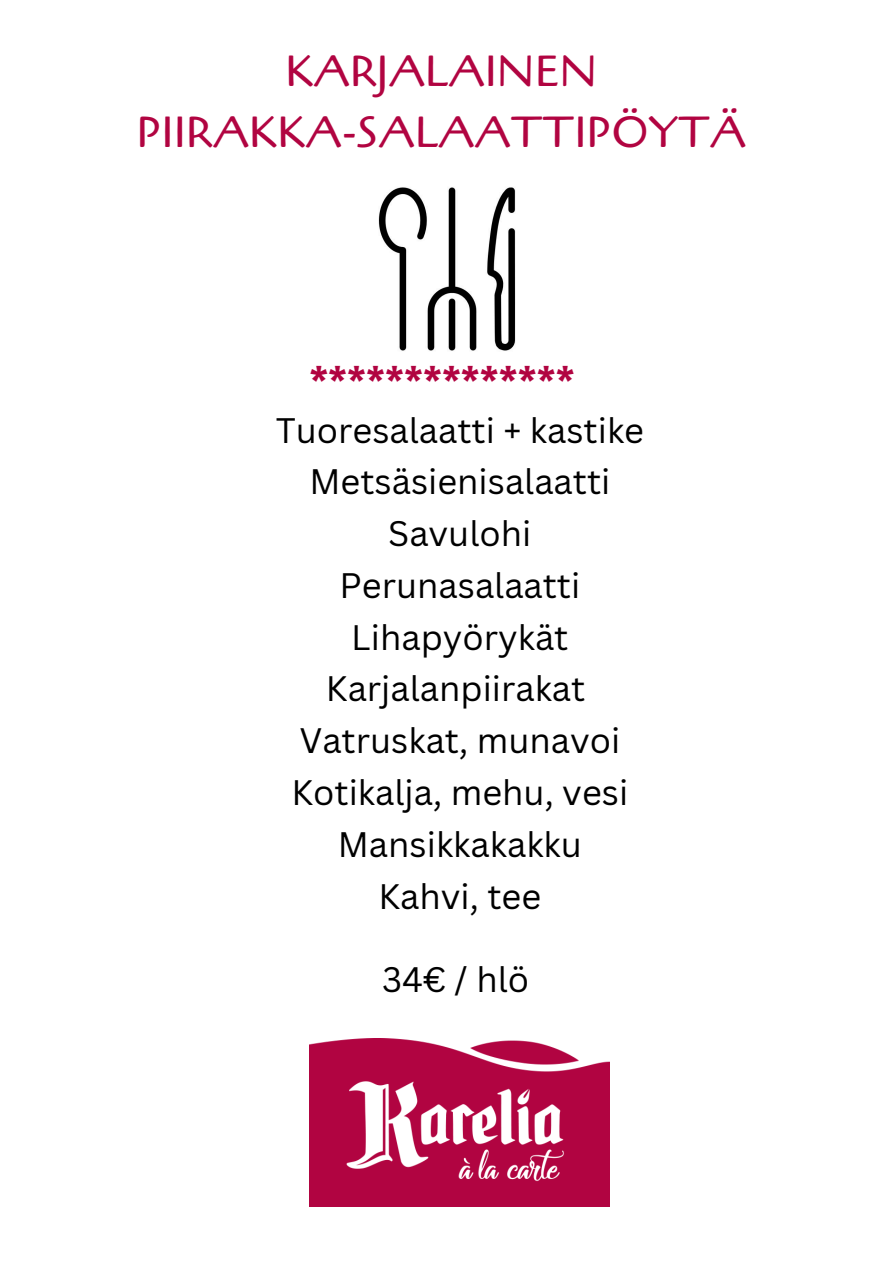
<style>
.page{position:relative;width:894px;height:1264px;background:#fff}
.page>*{position:absolute;margin:0;border:0;box-sizing:border-box;transform-origin:0 0}
.t1{font:43.5px/60.8px "Cagliostro";color:#b10441;text-align:center}
.t2{font:700 40.5px "Canva Sans";color:#b10441}
.t3{font:34.5px/51.8px "Canva Sans";color:#000;text-align:center}
</style>
<div class="page">
<img style="left:309px;top:1038px;width:300px;height:168px">
<img style="left:378px;top:187px;width:138px;height:164px">
<p class="t1" style="left:137px;top:42px;width:610px">KARJALAINEN<br>PIIRAKKA-SALAATTIPÖYTÄ</p>
<p class="t2" style="left:309px;top:352px;width:267px">**************</p>
<h1 class="t3" style="left:275px;top:403px;width:370px">Tuoresalaatti + kastike<br>Metsäsienisalaatti</h1>
<p class="t3" style="left:388px;top:507px;width:145px">Savulohi</p>
<p class="t3" style="left:339px;top:558px;width:242px">Perunasalaatti</p>
<p class="t3" style="left:351px;top:610px;width:218px">Lihapyörykät</p>
<p class="t3" style="left:326px;top:662px;width:261px">Karjalanpiirakat</p>
<p class="t3" style="left:299px;top:714px;width:322px">Vatruskat, munavoi</p>
<p class="t3" style="left:291px;top:765px;width:338px">Kotikalja, mehu, vesi<br>Mansikkakakku</p>
<p class="t3" style="left:378px;top:869px;width:164px">Kahvi, tee</p>
<p class="t3" style="left:382px;top:952px;width:148px">34€ / hlö</p>
</div>
